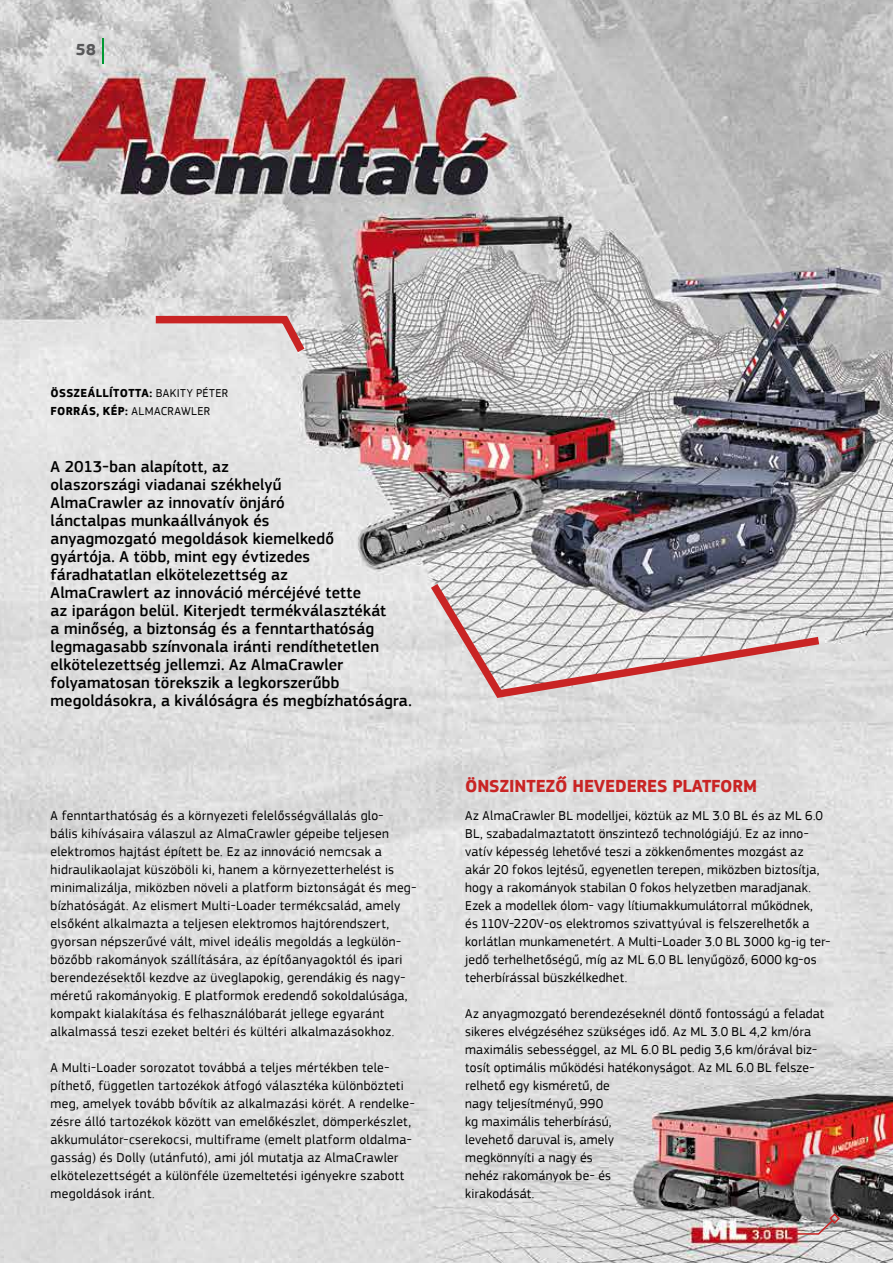
<style>
.page{position:relative;width:893px;height:1263px;background:#fff}
.page>*{position:absolute;margin:0;border:0;box-sizing:border-box;transform-origin:0 0}
.t1{font:700 18px "PF Square Sans Pro";letter-spacing:-.01em;color:#c92424}
.t2{font:500 16.5px/18px "PF Square Sans Pro";letter-spacing:.005em;color:#000}
.t3{font:700 16.5px "PF Square Sans Pro";color:#58585a}
.t4{font:13.5px/18px "PF Square Sans Pro";letter-spacing:.02em;color:#000}
.t5{font:700 12px/18px "PF Square Sans Pro";letter-spacing:.03em;color:#000}
.s1{font-weight:400}
</style>
<div class="page">
<img style="left:0;top:0;width:893px;height:1263px">
<svg style="left:424px;top:575px;width:403px;height:127px;background:#cec3c4"></svg>
<svg style="left:148px;top:312px;width:163px;height:49px;background:#dcc3c3"></svg>
<svg style="left:794px;top:1212px;width:47px;height:23px"></svg>
<hr style="left:102px;top:39px;width:2px;height:25px;background:#009932">
<p class="t3" style="left:76px;top:40px;width:22px">58</p>
<p class="t5" style="left:51px;top:385px;width:179px">ÖSSZEÁLLÍTOTTA: <span class="s1">BAKITY PÉTER<br></span>FORRÁS, KÉP: <span class="s1">ALMACRAWLER</span></p>
<p class="t2" style="left:51px;top:458px;width:363px">A 2013-ban alapított, az<br>olaszországi viadanai székhelyű<br>AlmaCrawler az innovatív önjáró<br>lánctalpas munkaállványok és<br>anyagmozgató megoldások kiemelkedő<br>gyártója. A több, mint egy évtizedes fáradhatatlan elkötelezettség az<br>AlmaCrawlert az innováció mércéjévé tette<br>az iparágon belül. Kiterjedt termékválasztékát<br>a minőség, a biztonság és a fenntarthatóság legmagasabb színvonala iránti rendíthetetlen elkötelezettség jellemzi. Az AlmaCrawler folyamatosan törekszik a legkorszerűbb megoldásokra, a kiválóságra és megbízhatóságra.</p>
<p class="t4" style="left:51px;top:806px;width:367px">A fenntarthatóság és a környezeti felelősségvállalás glo-<br>bális kihívásaira válaszul az AlmaCrawler gépeibe teljesen elektromos hajtást épített be. Ez az innováció nemcsak a hidraulikaolajat küszöböli ki, hanem a környezetterhelést is minimalizálja, miközben növeli a platform biztonságát és meg&shy;bízhatóságát. Az elismert Multi-Loader termékcsalád, amely elsőként alkalmazta a teljesen elektromos hajtórendszert, gyorsan népszerűvé vált, mivel ideális megoldás a legkülön&shy;bözőbb rakományok szállítására, az építőanyagoktól és ipari berendezésektől kezdve az üveglapokig, gerendákig és nagy&shy;méretű rakományokig. E platformok eredendő sokoldalúsága, kompakt kialakítása és felhasználóbarát jellege egyaránt alkalmassá teszi ezeket beltéri és kültéri alkalmazásokhoz.</p>
<p class="t4" style="left:51px;top:1058px;width:366px">A Multi-Loader sorozatot továbbá a teljes mértékben tele&shy;píthető, független tartozékok átfogó választéka különbözteti meg, amelyek tovább bővítik az alkalmazási körét. A rendelke&shy;zésre álló tartozékok között van emelőkészlet, dömperkészlet, akkumulátor-cserekocsi, multiframe (emelt platform oldalma&shy;gasság) és Dolly (utánfutó), ami jól mutatja az AlmaCrawler elkötelezettségét a különféle üzemeltetési igényekre szabott megoldások iránt.</p>
<h1 class="t1" style="left:465px;top:775px;width:293px">ÖNSZINTEZŐ HEVEDERES PLATFORM</h1>
<p class="t4" style="left:465px;top:806px;width:367px">Az AlmaCrawler BL modelljei, köztük az ML 3.0 BL és az ML 6.0<br>BL, szabadalmaztatott önszintező technológiájú. Ez az inno&shy;vatív képesség lehetővé teszi a zökkenőmentes mozgást az akár 20 fokos lejtésű, egyenetlen terepen, miközben biztosítja, hogy a rakományok stabilan 0 fokos helyzetben maradjanak.<br>Ezek a modellek ólom- vagy lítiumakkumulátorral működnek,<br>és 110V-220V-os elektromos szivattyúval is felszerelhetők a korlátlan munkamenetért. A Multi-Loader 3.0 BL 3000 kg-ig ter&shy;jedő terhelhetőségű, míg az ML 6.0 BL lenyűgöző, 6000 kg-os teherbírással büszkélkedhet.</p>
<p class="t4" style="left:465px;top:1004px;width:361px">Az anyagmozgató berendezéseknél döntő fontosságú a feladat sikeres elvégzéséhez szükséges idő. Az ML 3.0 BL 4,2 km/óra maximális sebességgel, az ML 6.0 BL pedig 3,6 km/órával biz&shy;tosít optimális működési hatékonyságot. Az ML 6.0 BL felsze&shy;relhető egy kisméretű, de<br>nagy teljesítményű, 990<br>kg maximális teherbírású,<br>levehető daruval is, amely<br>megkönnyíti a nagy és<br>nehéz rakományok be- és<br>kirakodását.</p>
</div>
